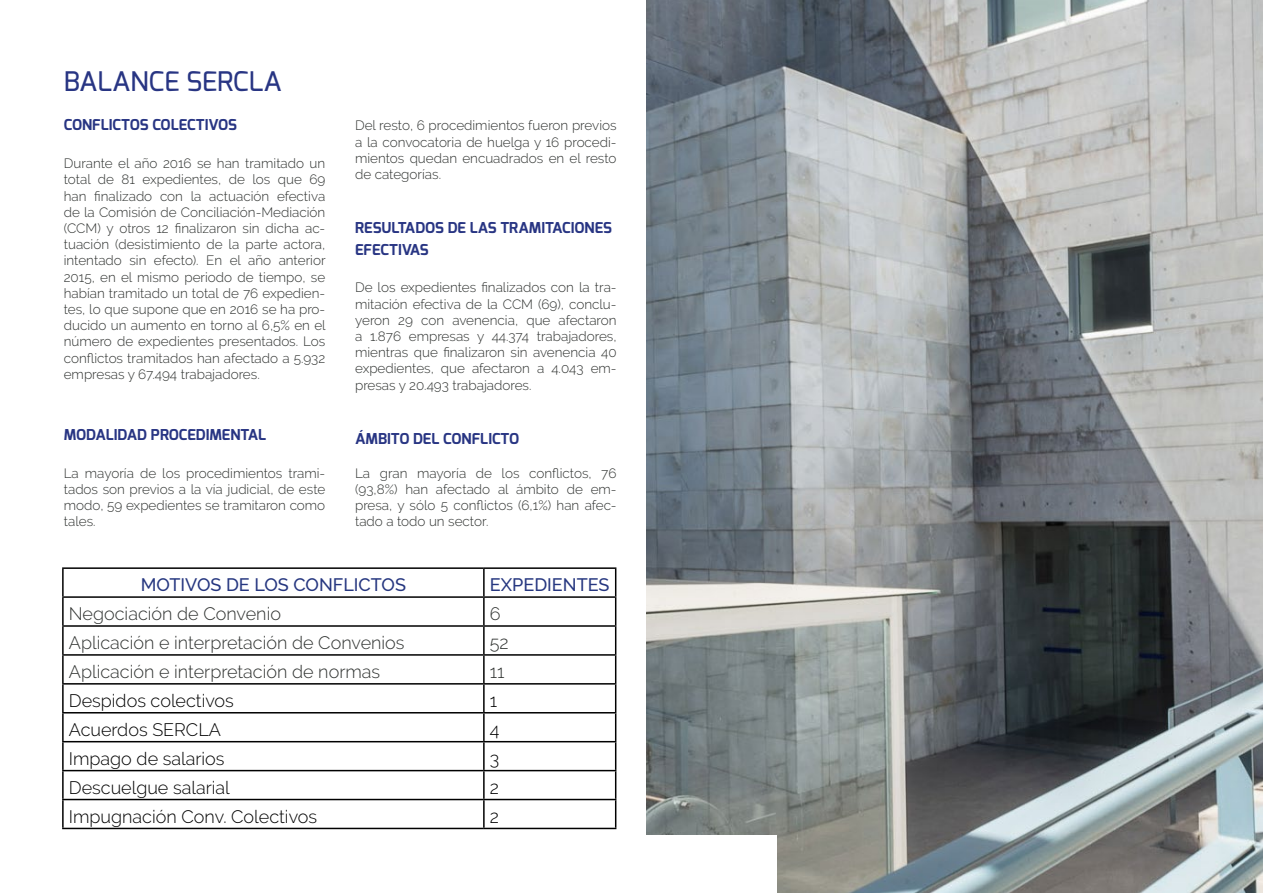
<style>
.page{position:relative;width:1263px;height:893px;background:#fff}
.page>*{position:absolute;margin:0;border:0;box-sizing:border-box;transform-origin:0 0}
.t1{font:500 27px "Exo";color:#283583}
.t2{font:300 18px "Raleway";color:#000}
.t3{font:300 18px "Raleway";color:#2f3230}
.t4{font:500 18px "Raleway";color:#263780}
.t5{font:700 15px/21.6px "Exo";color:#283583}
.t6{font:300 13.5px/16.2px "Raleway";color:#2f3230;text-align:justify}
</style>
<div class="page">
<img style="left:646px;top:0;width:617px;height:893px">
<div style="left:484px;top:835px;width:293px;height:58px;background:#fff"></div>
<hr style="left:62px;top:567px;width:422px;height:2px;background:#000">
<hr style="left:62px;top:569px;width:2px;height:27px;background:#000">
<hr style="left:484px;top:567px;width:132px;height:2px;background:#000">
<hr style="left:483px;top:569px;width:2px;height:27px;background:#000">
<hr style="left:62px;top:596px;width:422px;height:2px;background:#000">
<hr style="left:62px;top:598px;width:2px;height:27px;background:#000">
<hr style="left:484px;top:596px;width:132px;height:2px;background:#000">
<hr style="left:483px;top:598px;width:2px;height:27px;background:#000">
<hr style="left:62px;top:625px;width:422px;height:2px;background:#000">
<hr style="left:62px;top:627px;width:2px;height:27px;background:#000">
<hr style="left:484px;top:625px;width:132px;height:2px;background:#000">
<hr style="left:483px;top:627px;width:2px;height:27px;background:#000">
<hr style="left:62px;top:654px;width:422px;height:2px;background:#000">
<hr style="left:62px;top:656px;width:2px;height:27px;background:#000">
<hr style="left:484px;top:654px;width:132px;height:2px;background:#000">
<hr style="left:483px;top:656px;width:2px;height:27px;background:#000">
<hr style="left:62px;top:683px;width:422px;height:2px;background:#000">
<hr style="left:62px;top:685px;width:2px;height:27px;background:#000">
<hr style="left:484px;top:683px;width:132px;height:2px;background:#000">
<hr style="left:483px;top:685px;width:2px;height:27px;background:#000">
<hr style="left:62px;top:712px;width:422px;height:1px;background:#000">
<hr style="left:62px;top:713px;width:2px;height:28px;background:#000">
<hr style="left:484px;top:712px;width:132px;height:1px;background:#000">
<hr style="left:483px;top:713px;width:2px;height:28px;background:#000">
<hr style="left:62px;top:741px;width:422px;height:1px;background:#000">
<hr style="left:62px;top:742px;width:2px;height:28px;background:#000">
<hr style="left:484px;top:741px;width:132px;height:1px;background:#000">
<hr style="left:483px;top:742px;width:2px;height:28px;background:#000">
<hr style="left:62px;top:770px;width:422px;height:1px;background:#000">
<hr style="left:62px;top:771px;width:2px;height:28px;background:#000">
<hr style="left:484px;top:770px;width:132px;height:1px;background:#000">
<hr style="left:483px;top:771px;width:2px;height:28px;background:#000">
<hr style="left:62px;top:799px;width:422px;height:1px;background:#000">
<hr style="left:62px;top:800px;width:2px;height:28px;background:#000">
<hr style="left:484px;top:799px;width:132px;height:1px;background:#000">
<hr style="left:483px;top:800px;width:2px;height:28px;background:#000">
<svg style="left:615px;top:569px;width:1px;height:259px"></svg>
<hr style="left:62px;top:828px;width:422px;height:1px;background:#000">
<hr style="left:484px;top:828px;width:132px;height:1px;background:#000">
<h1 class="t1" style="left:64px;top:64px;width:220px">BALANCE SERCLA</h1>
<p class="t5" style="left:64px;top:114px;width:175px">CONFLICTOS COLECTIVOS</p>
<p class="t6" style="left:64px;top:155px;width:263px">Durante el año 2016 se han tramitado un total de 81 expedientes, de los que 69 han finalizado con la actuación efectiva de la Comisión de Conciliación-Mediación (CCM) y otros 12 finalizaron sin dicha ac&shy;tuación (desistimiento de la parte actora, intentado sin efecto). En el año anterior 2015, en el mismo periodo de tiempo, se habían tramitado un total de 76 expedien&shy;tes, lo que supone que en 2016 se ha pro&shy;ducido un aumento en torno al 6,5% en el número de expedientes presentados. Los conflictos tramitados han afectado a 5.932 empresas y 67.494 trabajadores.</p>
<p class="t5" style="left:64px;top:424px;width:204px">MODALIDAD PROCEDIMENTAL</p>
<p class="t6" style="left:64px;top:465px;width:263px">La mayoría de los procedimientos trami&shy;tados son previos a la vía judicial, de este modo, 59 expedientes se tramitaron como tales.</p>
<p class="t6" style="left:355px;top:118px;width:263px">Del resto, 6 procedimientos fueron previos a la convocatoria de huelga y 16 procedi&shy;mientos quedan encuadrados en el resto de categorías.</p>
<p class="t5" style="left:355px;top:217px;width:258px">RESULTADOS DE LAS TRAMITACIONES<br>EFECTIVAS</p>
<p class="t6" style="left:355px;top:280px;width:263px">De los expedientes finalizados con la tra&shy;mitación efectiva de la CCM (69), conclu&shy;yeron 29 con avenencia, que afectaron a 1.876 empresas y 44.374 trabajadores, mientras que finalizaron sin avenencia 40 expedientes, que afectaron a 4.043 em&shy;presas y 20.493 trabajadores.</p>
<p class="t5" style="left:355px;top:427px;width:166px">ÁMBITO DEL CONFLICTO</p>
<p class="t6" style="left:355px;top:465px;width:263px">La gran mayoría de los conflictos, 76 (93,8%) han afectado al ámbito de em&shy;presa, y sólo 5 conflictos (6,1%) han afec&shy;tado a todo un sector.</p>
<h2 class="t4" style="left:141px;top:574px;width:267px">MOTIVOS DE LOS CONFLICTOS</h2>
<h2 class="t4" style="left:490px;top:574px;width:121px">EXPEDIENTES</h2>
<h2 class="t3" style="left:69px;top:603px;width:214px">Negociación de Convenio</h2>
<h2 class="t3" style="left:490px;top:603px;width:12px">6</h2>
<h2 class="t3" style="left:69px;top:632px;width:337px">Aplicación e interpretación de Convenios</h2>
<h2 class="t3" style="left:490px;top:632px;width:20px">52</h2>
<h2 class="t3" style="left:69px;top:661px;width:313px">Aplicación e interpretación de normas</h2>
<h2 class="t3" style="left:490px;top:661px;width:16px">11</h2>
<h2 class="t2" style="left:69px;top:690px;width:167px">Despidos colectivos</h2>
<h2 class="t2" style="left:490px;top:690px;width:9px">1</h2>
<h2 class="t2" style="left:69px;top:719px;width:154px">Acuerdos SERCLA</h2>
<h2 class="t2" style="left:490px;top:719px;width:11px">4</h2>
<h2 class="t2" style="left:69px;top:748px;width:157px">Impago de salarios</h2>
<h2 class="t2" style="left:490px;top:748px;width:11px">3</h2>
<h2 class="t2" style="left:69px;top:777px;width:163px">Descuelgue salarial</h2>
<h2 class="t2" style="left:490px;top:777px;width:11px">2</h2>
<h2 class="t2" style="left:69px;top:806px;width:250px">Impugnación Conv. Colectivos</h2>
<h2 class="t2" style="left:490px;top:806px;width:11px">2</h2>
</div>
